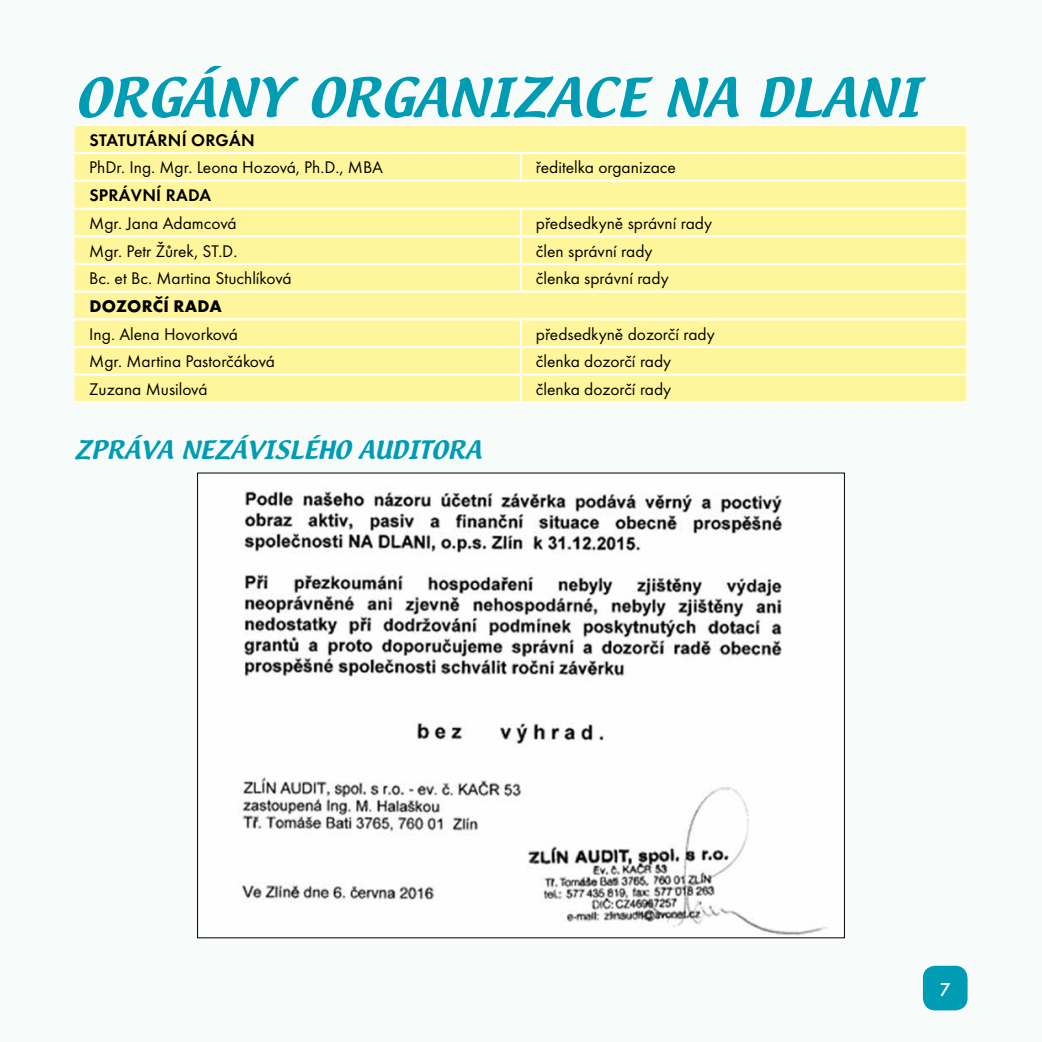
<style>
.page{position:relative;width:1042px;height:1042px;background:#f7fbfa}
.page>*{position:absolute;margin:0;border:0;box-sizing:border-box;transform-origin:0 0}
.t1{font:47.25px "Textile CE Regular";color:#009cb4;scale:1.11 1}
.t2{font:22.05px "Textile CE Regular";color:#009cb4;scale:1.11 1}
.t3{font:500 19.25px "Futura TOT";color:#fff}
.t4{font:17.5px "Futura TOT";color:#000}
.t5{font:600 17.5px "Futura TOT";letter-spacing:.015em;color:#000}
.t6{font:700 17.5px "Futura TOT";letter-spacing:.015em;color:#000}
</style>
<div class="page">
<div style="left:923px;top:966px;width:44px;height:44px;background:#009cb4;border-radius:12px"></div>
<img style="left:242px;top:491px;width:585px;height:444px">
<div style="left:74px;top:126px;width:892px;height:275px;background:#fff69b"></div>
<hr style="left:74px;top:124px;width:447px;height:2px;background:#fff">
<hr style="left:521px;top:124px;width:447px;height:2px;background:#fff">
<hr style="left:966px;top:126px;width:2px;height:26px;background:#fff">
<hr style="left:520px;top:154px;width:2px;height:26px;background:#fff">
<hr style="left:966px;top:154px;width:2px;height:26px;background:#fff">
<hr style="left:966px;top:182px;width:2px;height:26px;background:#fff">
<hr style="left:520px;top:210px;width:2px;height:25px;background:#fff">
<hr style="left:966px;top:210px;width:2px;height:25px;background:#fff">
<hr style="left:520px;top:237px;width:2px;height:26px;background:#fff">
<hr style="left:966px;top:237px;width:2px;height:26px;background:#fff">
<hr style="left:520px;top:265px;width:2px;height:26px;background:#fff">
<hr style="left:966px;top:265px;width:2px;height:26px;background:#fff">
<hr style="left:966px;top:293px;width:2px;height:25px;background:#fff">
<hr style="left:520px;top:320px;width:2px;height:26px;background:#fff">
<hr style="left:966px;top:320px;width:2px;height:26px;background:#fff">
<hr style="left:520px;top:348px;width:2px;height:26px;background:#fff">
<hr style="left:966px;top:348px;width:2px;height:26px;background:#fff">
<hr style="left:520px;top:376px;width:2px;height:25px;background:#fff">
<hr style="left:966px;top:376px;width:2px;height:25px;background:#fff">
<hr style="left:74px;top:152px;width:447px;height:2px;background:#fff">
<hr style="left:521px;top:152px;width:447px;height:2px;background:#fff">
<hr style="left:74px;top:180px;width:447px;height:2px;background:#fff">
<hr style="left:521px;top:180px;width:447px;height:2px;background:#fff">
<hr style="left:74px;top:208px;width:447px;height:2px;background:#fff">
<hr style="left:521px;top:208px;width:447px;height:2px;background:#fff">
<hr style="left:74px;top:235px;width:447px;height:2px;background:#fff">
<hr style="left:521px;top:235px;width:447px;height:2px;background:#fff">
<hr style="left:74px;top:263px;width:447px;height:2px;background:#fff">
<hr style="left:521px;top:263px;width:447px;height:2px;background:#fff">
<hr style="left:74px;top:291px;width:447px;height:2px;background:#fff">
<hr style="left:521px;top:291px;width:447px;height:2px;background:#fff">
<hr style="left:74px;top:318px;width:447px;height:2px;background:#fff">
<hr style="left:521px;top:318px;width:447px;height:2px;background:#fff">
<hr style="left:74px;top:346px;width:447px;height:2px;background:#fff">
<hr style="left:521px;top:346px;width:447px;height:2px;background:#fff">
<hr style="left:74px;top:374px;width:447px;height:2px;background:#fff">
<hr style="left:521px;top:374px;width:447px;height:2px;background:#fff">
<hr style="left:74px;top:401px;width:447px;height:2px;background:#fff">
<hr style="left:521px;top:401px;width:447px;height:2px;background:#fff">
<h1 class="t1" style="left:74px;top:64px;width:763px">ORGÁNY ORGANIZACE NA DLANI</h1>
<p class="t5" style="left:89px;top:129px;width:167px">STATUTÁRNÍ ORGÁN</p>
<p class="t4" style="left:89px;top:157px;width:295px">PhDr. Ing. Mgr. Leona Hozová, Ph.D., MBA</p>
<p class="t4" style="left:536px;top:157px;width:142px">ředitelka organizace</p>
<p class="t5" style="left:89px;top:185px;width:123px">SPRÁVNÍ RADA</p>
<p class="t4" style="left:89px;top:213px;width:149px">Mgr. Jana Adamcová</p>
<p class="t4" style="left:536px;top:213px;width:178px">předsedkyně správní rady</p>
<p class="t4" style="left:89px;top:240px;width:150px">Mgr. Petr Žůrek, ST.D.</p>
<p class="t4" style="left:536px;top:240px;width:118px">člen správní rady</p>
<p class="t4" style="left:89px;top:268px;width:204px">Bc. et Bc. Martina Stuchlíková</p>
<p class="t4" style="left:536px;top:268px;width:134px">členka správní rady</p>
<p class="t6" style="left:89px;top:295px;width:134px">DOZORČÍ RADA</p>
<p class="t4" style="left:89px;top:323px;width:150px">Ing. Alena Hovorková</p>
<p class="t4" style="left:536px;top:323px;width:180px">předsedkyně dozorčí rady</p>
<p class="t4" style="left:89px;top:351px;width:187px">Mgr. Martina Pastorčáková</p>
<p class="t4" style="left:536px;top:351px;width:137px">členka dozorčí rady</p>
<p class="t4" style="left:89px;top:378px;width:120px">Zuzana Musilová</p>
<p class="t4" style="left:536px;top:378px;width:137px">členka dozorčí rady</p>
<p class="t2" style="left:74px;top:435px;width:368px">ZPRÁVA NEZÁVISLÉHO AUDITORA</p>
<p class="t3" style="left:940px;top:978px;width:12px">7</p>
</div>
